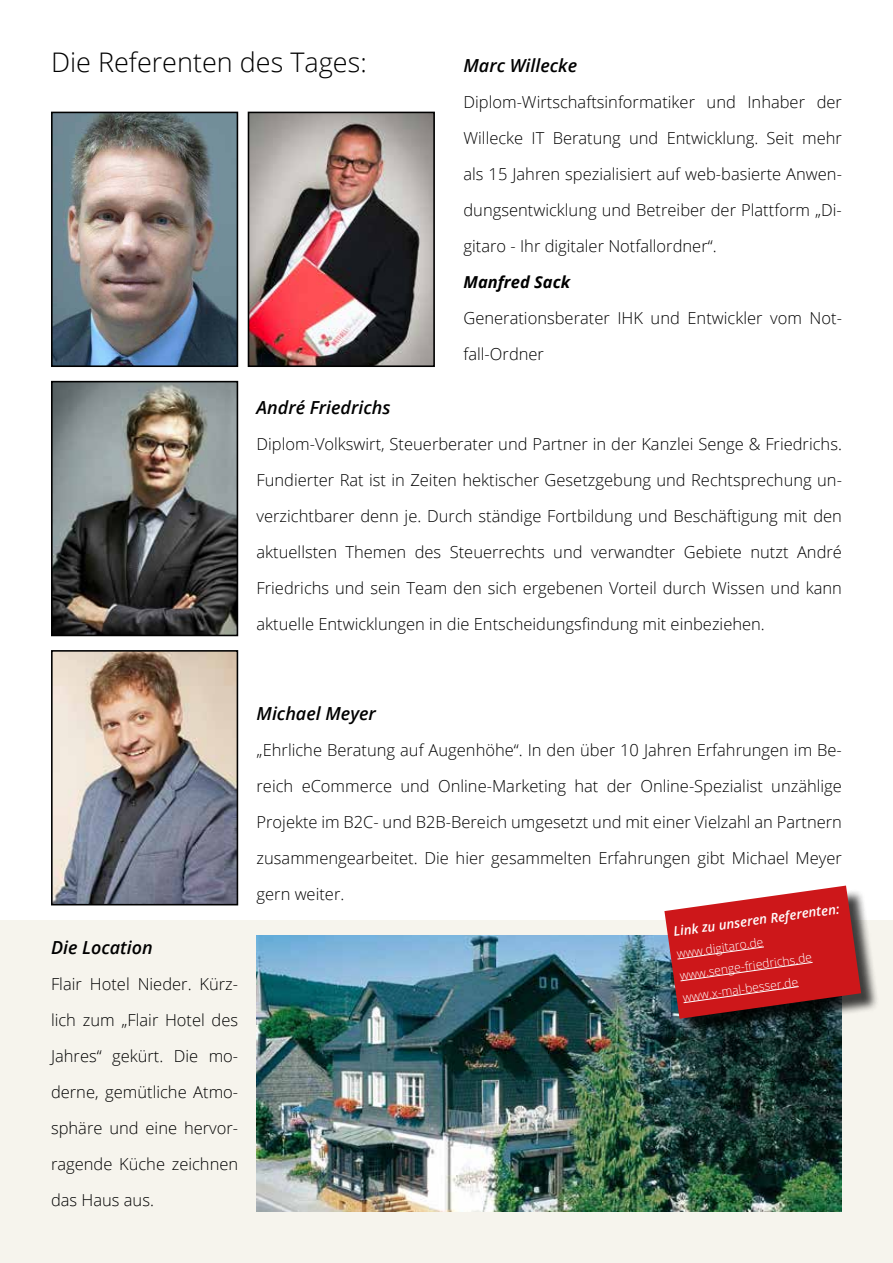
<style>
.page{position:relative;width:893px;height:1263px;background:#fff}
.page>*{position:absolute;margin:0;border:0;box-sizing:border-box;transform-origin:0 0}
.t1{font:300 27px "Open Sans";color:#000}
.t2{font:italic 600 18px "Open Sans";color:#000}
.t3{font:300 16.5px/36px "Open Sans";color:#000;text-align:justify}
.t4{font:italic 700 16.5px "Open Sans";color:#000}
.t5{font:italic 600 13.2px "Open Sans";color:#fff}
.t6{font:300 12.15px/22px "Open Sans";color:#fff}
</style>
<div class="page">
<div style="left:0;top:921px;width:893px;height:342px;background:#f6f4ed"></div>
<img style="left:54px;top:653px;width:181px;height:249px">
<div style="left:51px;top:650px;width:187px;height:255px;border:2px solid #000"></div>
<img style="left:54px;top:384px;width:181px;height:249px">
<div style="left:51px;top:381px;width:187px;height:255px;border:2px solid #000"></div>
<img style="left:54px;top:115px;width:181px;height:249px">
<div style="left:51px;top:112px;width:187px;height:255px;border:2px solid #000"></div>
<img style="left:257px;top:935px;width:585px;height:277px">
<img style="left:251px;top:115px;width:181px;height:249px">
<div style="left:248px;top:112px;width:187px;height:255px;border:2px solid #000"></div>
<div style="left:667px;top:888px;width:212px;height:149px;background:#000;opacity:.75"></div>
<svg style="left:664px;top:885px;width:197px;height:134px"></svg>
<h1 class="t1" style="left:51px;top:44px;width:317px">Die Referenten des Tages:</h1>
<p class="t2" style="left:463px;top:53px;width:115px">Marc Willecke</p>
<p class="t3" style="left:463px;top:84px;width:380px">Diplom-Wirtschaftsinformatiker und Inhaber der Willecke IT Beratung und Entwicklung. Seit mehr als 15 Jahren spezialisiert auf web-basierte Anwen&shy;dungsentwicklung und Betreiber der Plattform „Di&shy;gitaro - Ihr digitaler Notfallordner“.</p>
<p class="t4" style="left:463px;top:270px;width:108px">Manfred Sack</p>
<p class="t3" style="left:463px;top:300px;width:380px">Generationsberater IHK und Entwickler vom Not&shy;fall-Ordner</p>
<p class="t2" style="left:257px;top:395px;width:135px">André Friedrichs</p>
<p class="t3" style="left:257px;top:426px;width:587px">Diplom-Volkswirt, Steuerberater und Partner in der Kanzlei Senge &amp; Friedrichs.<br>Fundierter Rat ist in Zeiten hektischer Gesetzgebung und Rechtsprechung un&shy;verzichtbarer denn je. Durch ständige Fortbildung und Beschäftigung mit den aktuellsten Themen des Steuerrechts und verwandter Gebiete nutzt André Friedrichs und sein Team den sich ergebenen Vorteil durch Wissen und kann aktuelle Entwicklungen in die Entscheidungsfindung mit einbeziehen.</p>
<p class="t2" style="left:51px;top:935px;width:103px">Die Location</p>
<p class="t3" style="left:51px;top:966px;width:189px">Flair Hotel Nieder. Kürz&shy;lich zum „Flair Hotel des Jahres“ gekürt. Die mo&shy;derne, gemütliche Atmo&shy;sphäre und eine hervor&shy;ragende Küche zeichnen das Haus aus.</p>
<p class="t2" style="left:257px;top:701px;width:121px">Michael Meyer</p>
<p class="t3" style="left:257px;top:732px;width:587px">„Ehrliche Beratung auf Augenhöhe“. In den über 10 Jahren Erfahrungen im Be&shy;reich eCommerce und Online-Marketing hat der Online-Spezialist unzählige Projekte im B2C- und B2B-Bereich umgesetzt und mit einer Vielzahl an Partnern zusammengearbeitet. Die hier gesammelten Erfahrungen gibt Michael Meyer gern weiter.</p>
<p class="t5" style="left:672px;top:923px;width:169px;rotate:-8deg">Link zu unseren Referenten:</p>
<p class="t6" style="left:675px;top:942px;width:135px;rotate:-8deg">www.digitaro.de www.senge-friedrichs.de www.x-mal-besser.de</p>
</div>
